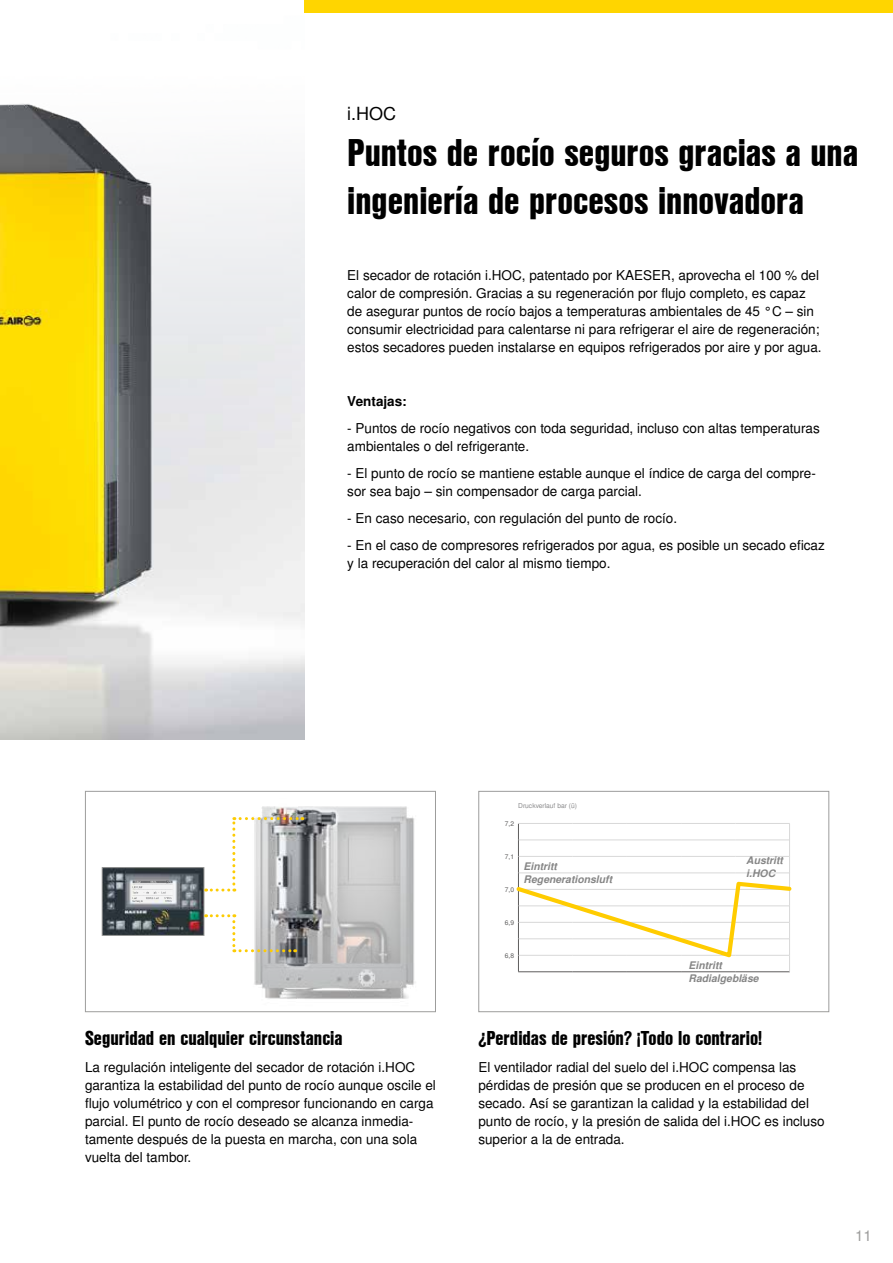
<style>
.page{position:relative;width:893px;height:1263px;background:#fff}
.page>*{position:absolute;margin:0;border:0;box-sizing:border-box;transform-origin:0 0}
.t1{font:37.5px/48px "Nimbus San L Bla Con";color:#000}
.t2{font:19.5px "Nimbus San L Bla Con";color:#000}
.t3{font:18px "Nimbus San L";color:#000}
.t4{font:15px "Nimbus San L";color:#9d9d9c}
.t5{font:13.5px/18px "Nimbus San L";color:#000}
.t6{font:700 13.5px "Nimbus San L";color:#000}
.t7{font:italic 700 10.35px/12.5px "Nimbus San L";color:#868686}
.t8{font:6.6px "Nimbus San L";color:#8a8a8b}
.t9{font:6.6px "Nimbus San L";color:#5e5d5d}
</style>
<div class="page">
<img style="left:0;top:0;width:305px;height:740px">
<img style="left:216px;top:806px;width:200px;height:193px">
<div style="left:85px;top:791px;width:351px;height:221px;border:1px solid #9d9d9c"></div>
<img style="left:104px;top:869px;width:98px;height:64px">
<div style="left:102px;top:867px;width:102px;height:68px;border:1px solid #9d9d9c"></div>
<svg style="left:133px;top:880px;width:40px;height:23px"></svg>
<hr style="left:518px;top:971px;width:55px;height:1px;background:#5e5d5d">
<hr style="left:573px;top:971px;width:54px;height:1px;background:#5e5d5d">
<hr style="left:627px;top:971px;width:54px;height:1px;background:#5e5d5d">
<hr style="left:681px;top:971px;width:54px;height:1px;background:#5e5d5d">
<hr style="left:735px;top:971px;width:55px;height:1px;background:#5e5d5d">
<hr style="left:518px;top:823px;width:55px;height:1px;background:#d8d8d8">
<hr style="left:573px;top:823px;width:54px;height:1px;background:#d8d8d8">
<hr style="left:627px;top:823px;width:54px;height:1px;background:#d8d8d8">
<hr style="left:681px;top:823px;width:54px;height:1px;background:#d8d8d8">
<hr style="left:735px;top:823px;width:55px;height:1px;background:#d8d8d8">
<svg style="left:516px;top:824px;width:276px;height:147px"></svg>
<div style="left:478px;top:791px;width:351px;height:221px;border:1px solid #9d9d9c"></div>
<svg style="left:206px;top:817px;width:97px;height:74px"></svg>
<svg style="left:206px;top:914px;width:90px;height:38px"></svg>
<div style="left:305px;top:0;width:588px;height:13px;background:#ffd500"></div>
<h3 class="t3" style="left:347px;top:103px;width:50px">i.HOC</h3>
<h1 class="t1" style="left:347px;top:127px;width:513px">Puntos de rocío seguros gracias a una ingeniería de procesos innovadora</h1>
<p class="t5" style="left:347px;top:267px;width:476px">El secador de rotación i.HOC, patentado por KAESER, aprovecha el 100 % del calor de compresión. Gracias a su regeneración por flujo completo, es capaz de asegurar puntos de rocío bajos a temperaturas ambientales de 45 °C – sin consumir electricidad para calentarse ni para refrigerar el aire de regeneración; estos secadores pueden instalarse en equipos refrigerados por aire y por agua.</p>
<p class="t6" style="left:347px;top:393px;width:61px">Ventajas:</p>
<p class="t5" style="left:347px;top:420px;width:474px">- Puntos de rocío negativos con toda seguridad, incluso con altas temperaturas ambientales o del refrigerante.</p>
<p class="t5" style="left:347px;top:465px;width:470px">- El punto de rocío se mantiene estable aunque el índice de carga del compre&shy;sor sea bajo – sin compensador de carga parcial.</p>
<p class="t5" style="left:347px;top:510px;width:331px">- En caso necesario, con regulación del punto de rocío.</p>
<p class="t5" style="left:347px;top:537px;width:479px">- En el caso de compresores refrigerados por agua, es posible un secado eficaz y la recuperación del calor al mismo tiempo.</p>
<h2 class="t2" style="left:85px;top:1024px;width:259px">Seguridad en cualquier circunstancia</h2>
<p class="t5" style="left:85px;top:1059px;width:352px">La regulación inteligente del secador de rotación i.HOC garantiza la estabilidad del punto de rocío aunque oscile el flujo volumétrico y con el compresor funcionando en carga parcial. El punto de rocío deseado se alcanza inmedia&shy;tamente después de la puesta en marcha, con una sola vuelta del tambor.</p>
<p class="t8" style="left:518px;top:802px;width:60px">Druckverlauf bar (ü)</p>
<p class="t9" style="left:505px;top:819px;width:11px">7,2</p>
<p class="t9" style="left:505px;top:852px;width:11px">7,1</p>
<p class="t9" style="left:505px;top:885px;width:11px">7,0</p>
<p class="t9" style="left:505px;top:918px;width:11px">6,9</p>
<p class="t9" style="left:505px;top:951px;width:11px">6,8</p>
<p class="t7" style="left:524px;top:861px;width:90px">Eintritt<br>Regenerationsluft</p>
<p class="t7" style="left:746px;top:855px;width:38px">Austritt i.HOC</p>
<p class="t7" style="left:689px;top:960px;width:72px">Eintritt<br>Radialgebläse</p>
<h2 class="t2" style="left:478px;top:1024px;width:285px">¿Perdidas de presión? ¡Todo lo contrario!</h2>
<p class="t5" style="left:478px;top:1059px;width:348px">El ventilador radial del suelo del i.HOC compensa las pérdidas de presión que se producen en el proceso de secado. Así se garantizan la calidad y la estabilidad del punto de rocío, y la presión de salida del i.HOC es incluso superior a la de entrada.</p>
<p class="t4" style="left:855px;top:1226px;width:18px">11</p>
</div>
